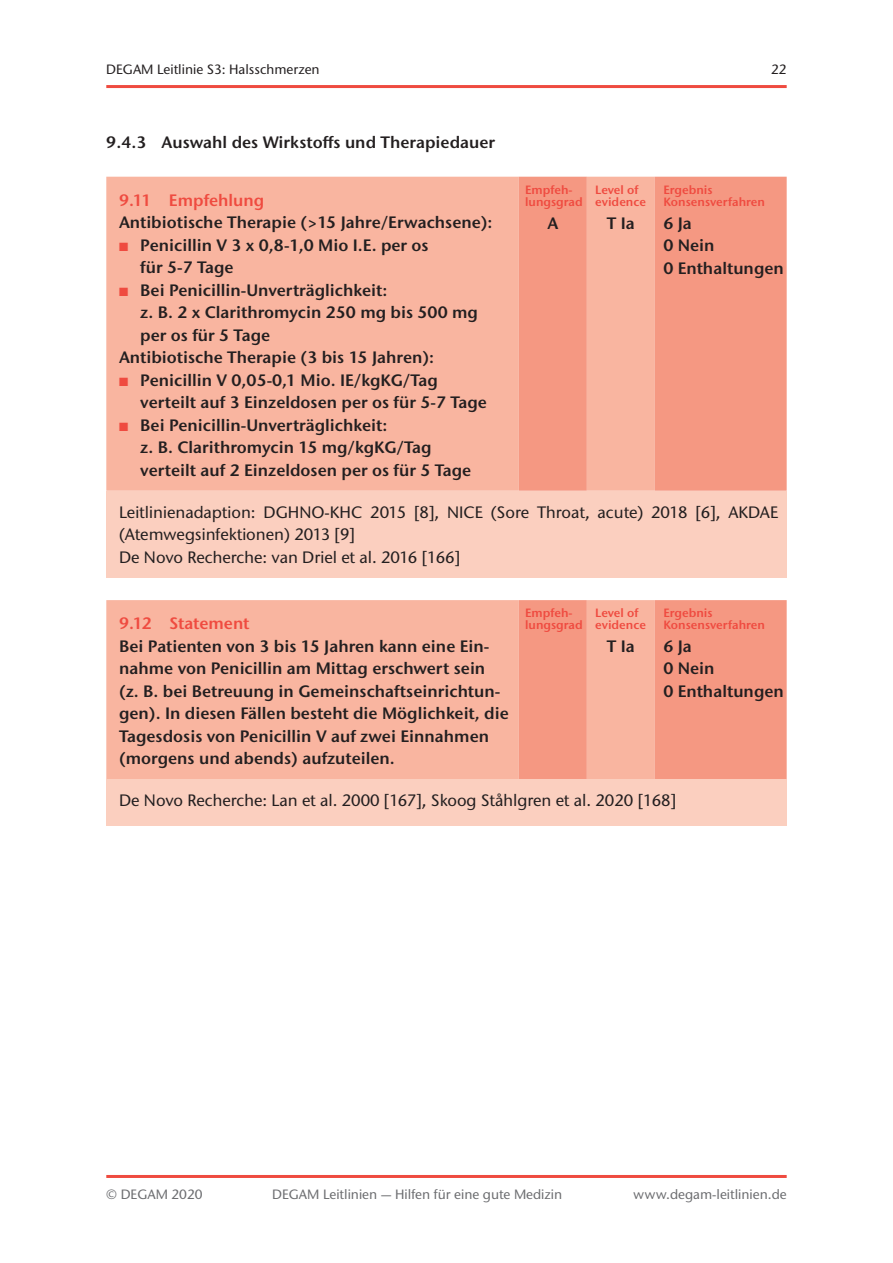
<style>
.page{position:relative;width:893px;height:1263px;background:#fff}
.page>*{position:absolute;margin:0;border:0;box-sizing:border-box;transform-origin:0 0}
.t1{font:600 16.5px/22.5px "Stone Sans ITC Pro";color:#231f20}
.t2{font:500 16.5px/22.5px "Stone Sans ITC Std";color:#231f20}
.t3{font:600 16.5px "Stone Sans ITC Pro";color:#ef4b40}
.t4{font:500 13.5px "Stone Sans ITC Std";color:#6c6d70}
.t5{font:500 13.5px "Stone Sans ITC Std";color:#231f20}
.t6{font:600 12px/12px "Stone Sans ITC Pro";color:#ef4b40}
.s1{color:#ef4b40}
</style>
<div class="page">
<hr style="left:106px;top:85px;width:681px;height:3px;background:#ef4b40">
<hr style="left:106px;top:1175px;width:681px;height:3px;background:#ef4b40">
<div style="left:106px;top:177px;width:413px;height:314px;background:#f9b5a0"></div>
<svg style="left:519px;top:177px;width:268px;height:314px;background:#f69f89"></svg>
<div style="left:106px;top:491px;width:681px;height:87px;background:#fbcfbf"></div>
<div style="left:106px;top:600px;width:413px;height:179px;background:#f9b5a0"></div>
<svg style="left:519px;top:600px;width:268px;height:179px;background:#f69f89"></svg>
<div style="left:106px;top:779px;width:681px;height:47px;background:#fbcfbf"></div>
<p class="t5" style="left:106px;top:61px;width:215px">DEGAM Leitlinie S3: Halsschmerzen</p>
<p class="t1" style="left:106px;top:131px;width:390px">9.4.3 Auswahl des Wirkstoffs und Therapiedauer</p>
<p class="t3" style="left:119px;top:190px;width:147px">9.11 Empfehlung</p>
<p class="t1" style="left:119px;top:211px;width:375px">Antibiotische Therapie (&gt;15 Jahre/Erwachsene):</p>
<p class="t1" style="left:140px;top:234px;width:290px;text-indent:-21px"><span class="s1">■</span> Penicillin V 3 x 0,8-1,0 Mio I.E. per os für 5-7 Tage</p>
<p class="t1" style="left:119px;top:279px;width:270px"><span class="s1">■</span> Bei Penicillin-Unverträglichkeit:</p>
<p class="t1" style="left:140px;top:301px;width:339px">z. B. 2 x Clarithromycin 250 mg bis 500 mg</p>
<p class="t1" style="left:140px;top:324px;width:131px">per os für 5 Tage</p>
<p class="t1" style="left:119px;top:346px;width:317px">Antibiotische Therapie (3 bis 15 Jahren):</p>
<p class="t1" style="left:140px;top:369px;width:348px;text-indent:-21px"><span class="s1">■</span> Penicillin V 0,05-0,1 Mio. IE/kgKG/Tag verteilt auf 3 Einzeldosen per os für 5-7 Tage</p>
<p class="t1" style="left:140px;top:414px;width:333px;text-indent:-21px"><span class="s1">■</span> Bei Penicillin-Unverträglichkeit:<br>z. B. Clarithromycin 15 mg/kgKG/Tag verteilt auf 2 Einzeldosen per os für 5 Tage</p>
<p class="t5" style="left:771px;top:61px;width:17px">22</p>
<p class="t6" style="left:525px;top:184px;width:59px">Empfeh&shy;lungsgrad</p>
<p class="t1" style="left:547px;top:211px;width:12px">A</p>
<p class="t6" style="left:595px;top:184px;width:52px">Level of evidence</p>
<p class="t1" style="left:607px;top:211px;width:30px">T Ia</p>
<p class="t6" style="left:663px;top:184px;width:103px">Ergebnis<br>Konsensverfahren</p>
<p class="t1" style="left:663px;top:211px;width:122px">6 Ja<br>0 Nein<br>0 Enthaltungen</p>
<p class="t2" style="left:119px;top:501px;width:661px">Leitlinienadaption: DGHNO-KHC 2015 [8], NICE (Sore Throat, acute) 2018 [6], AKDAE (Atemwegsinfektionen) 2013 [9]<br>De Novo Recherche: van Driel et al. 2016 [166]</p>
<p class="t3" style="left:119px;top:613px;width:132px">9.12 Statement</p>
<p class="t1" style="left:119px;top:635px;width:391px">Bei Patienten von 3 bis 15 Jahren kann eine Ein&shy;nahme von Penicillin am Mittag erschwert sein (z. B. bei Betreuung in Gemeinschaftseinrichtun&shy;gen). In diesen Fällen besteht die Möglichkeit, die Tagesdosis von Penicillin V auf zwei Einnahmen (morgens und abends) aufzuteilen.</p>
<p class="t6" style="left:525px;top:607px;width:59px">Empfeh&shy;lungsgrad</p>
<p class="t6" style="left:595px;top:607px;width:52px">Level of evidence</p>
<p class="t1" style="left:607px;top:635px;width:30px">T Ia</p>
<p class="t6" style="left:663px;top:607px;width:103px">Ergebnis<br>Konsensverfahren</p>
<p class="t1" style="left:663px;top:635px;width:122px">6 Ja<br>0 Nein<br>0 Enthaltungen</p>
<p class="t2" style="left:119px;top:789px;width:559px">De Novo Recherche: Lan et al. 2000 [167], Skoog Ståhlgren et al. 2020 [168]</p>
<p class="t4" style="left:106px;top:1186px;width:98px">© DEGAM 2020</p>
<p class="t4" style="left:272px;top:1186px;width:292px">DEGAM Leitlinien — Hilfen für eine gute Medizin</p>
<p class="t4" style="left:633px;top:1186px;width:155px">www.degam-leitlinien.de</p>
</div>
